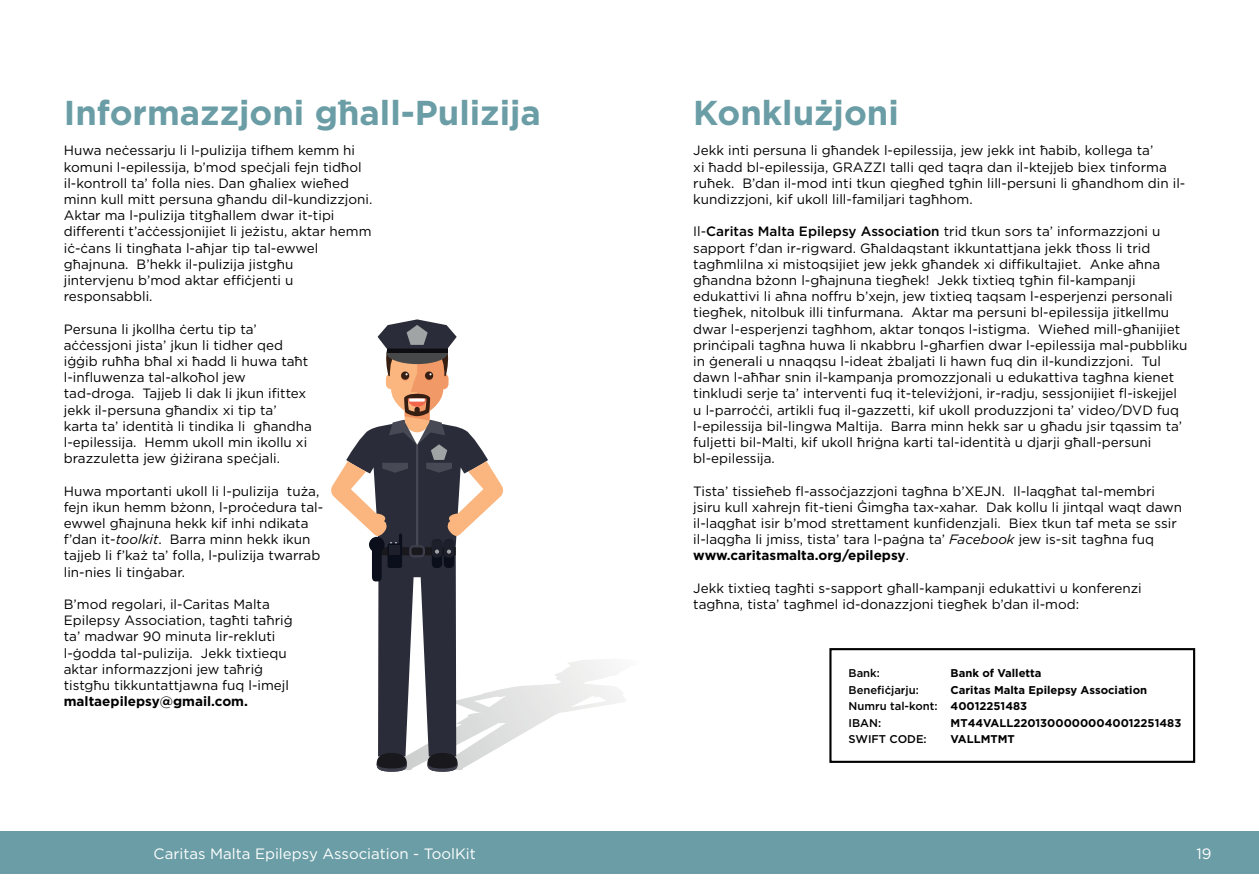
<style>
.page{position:relative;width:1259px;height:893px;background:#fff}
.page>*{position:absolute;margin:0;border:0;box-sizing:border-box;transform-origin:0 0}
.t1{font:700 34.5px "Gotham";color:#6a9da5}
.t2{font:15px "Gotham";color:#fff}
.t3{font:13.5px/16.2px "Gotham";color:#000}
.t4{font:700 13.5px "Gotham";color:#000}
.t5{font:700 11.25px/16.5px "Gotham";color:#000}
.t6{font:500 11.25px "Gotham";color:#000}
.s1{font-style:italic}
.s2{font-weight:500}
.s3{font-weight:700}
</style>
<div class="page">
<div style="left:0;top:831px;width:1259px;height:43px;background:#6a9da5"></div>
<svg style="left:331px;top:319px;width:295px;height:453px"></svg>
<div style="left:829px;top:648px;width:366px;height:115px;border:2px solid #000"></div>
<h1 class="t1" style="left:64px;top:90px;width:479px">Informazzjoni għall-Pulizija</h1>
<p class="t3" style="left:64px;top:142px;width:310px">Huwa neċessarju li l-pulizija tifhem kemm hi komuni l-epilessija, b’mod speċjali fejn tidħol il-kontroll ta’ folla nies. Dan għaliex wieħed minn kull mitt persuna għandu dil-kundizzjoni.<br>Aktar ma l-pulizija titgħallem dwar it-tipi differenti t’aċċessjonijiet li jeżistu, aktar hemm iċ-ċans li tingħata l-aħjar tip tal-ewwel għajnuna. B’hekk il-pulizija jistgħu<br>jintervjenu b’mod aktar effiċjenti u responsabbli.</p>
<p class="t3" style="left:64px;top:320px;width:250px">Persuna li jkollha ċertu tip ta’ aċċessjoni jista’ jkun li tidher qed iġġib ruħħa bħal xi ħadd li huwa taħt l-influwenza tal-alkoħol jew tad-droga. Tajjeb li dak li jkun ifittex jekk il-persuna għandix xi tip ta’ karta ta’ identità li tindika li għandha l-epilessija. Hemm ukoll min ikollu xi brazzuletta jew ġiżirana speċjali.</p>
<p class="t3" style="left:64px;top:482px;width:261px">Huwa mportanti ukoll li l-pulizija tuża, fejn ikun hemm bżonn, l-proċedura tal&shy;ewwel għajnuna hekk kif inhi ndikata f’dan it-<span class="s1">toolkit</span>. Barra minn hekk ikun tajjeb li f’każ ta’ folla, l-pulizija twarrab lin-nies li tinġabar.</p>
<p class="t3" style="left:64px;top:596px;width:230px">B’mod regolari, il-Caritas Malta Epilepsy Association, tagħti taħriġ ta’ madwar 90 minuta lir-rekluti l-ġodda tal-pulizija. Jekk tixtiequ aktar informazzjoni jew taħriġ tistgħu tikkuntattjawna fuq l-imejl</p>
<p class="t4" style="left:64px;top:692px;width:186px">maltaepilepsy@gmail.com.</p>
<h1 class="t1" style="left:693px;top:90px;width:207px">Konklużjoni</h1>
<p class="t3" style="left:693px;top:142px;width:493px">Jekk inti persuna li għandek l-epilessija, jew jekk int ħabib, kollega ta’<br>xi ħadd bl-epilessija, GRAZZI talli qed taqra dan il-ktejjeb biex tinforma ruħek. B’dan il-mod inti tkun qiegħed tgħin lill-persuni li għandhom din il&shy;kundizzjoni, kif ukoll lill-familjari tagħhom.</p>
<p class="t3" style="left:693px;top:223px;width:496px">Il-<span class="s2">Caritas Malta Epilepsy Association</span> trid tkun sors ta’ informazzjoni u sapport f’dan ir-rigward. Għaldaqstant ikkuntattjana jekk tħoss li trid tagħmlilna xi mistoqsijiet jew jekk għandek xi diffikultajiet. Anke aħna għandna bżonn l-għajnuna tiegħek! Jekk tixtieq tgħin fil-kampanji edukattivi li aħna noffru b’xejn, jew tixtieq taqsam l-esperjenzi personali tiegħek, nitolbuk illi tinfurmana. Aktar ma persuni bl-epilessija jitkellmu dwar l-esperjenzi tagħhom, aktar tonqos l-istigma. Wieħed mill-għanijiet prinċipali tagħna huwa li nkabbru l-għarfien dwar l-epilessija mal-pubbliku in ġenerali u nnaqqsu l-ideat żbaljati li hawn fuq din il-kundizzjoni. Tul dawn l-aħħar snin il-kampanja promozzjonali u edukattiva tagħna kienet tinkludi serje ta’ interventi fuq it-televiżjoni, ir-radju, sessjonijiet fl-iskejjel u l-parroċċi, artikli fuq il-gazzetti, kif ukoll produzzjoni ta’ video/DVD fuq l-epilessija bil-lingwa Maltija. Barra minn hekk sar u għadu jsir tqassim ta’ fuljetti bil-Malti, kif ukoll ħriġna karti tal-identità u djarji għall-persuni bl-epilessija.</p>
<p class="t3" style="left:693px;top:482px;width:490px">Tista’ tissieħeb fl-assoċjazzjoni tagħna b’XEJN. Il-laqgħat tal-membri jsiru kull xahrejn fit-tieni Ġimgħa tax-xahar. Dak kollu li jintqal waqt dawn il-laqgħat isir b’mod strettament kunfidenzjali. Biex tkun taf meta se ssir il-laqgħa li jmiss, tista’ tara l-paġna ta’ <span class="s1">Facebook</span> jew is-sit tagħna fuq <span class="s3">www.caritasmalta.org/epilepsy</span>.</p>
<p class="t3" style="left:693px;top:580px;width:450px">Jekk tixtieq tagħti s-sapport għall-kampanji edukattivi u konferenzi tagħna, tista’ tagħmel id-donazzjoni tiegħek b’dan il-mod:</p>
<p class="t6" style="left:848px;top:666px;width:33px">Bank:</p>
<p class="t5" style="left:950px;top:665px;width:92px">Bank of Valletta</p>
<p class="t6" style="left:848px;top:682px;width:72px">Benefiċjarju:</p>
<p class="t5" style="left:848px;top:681px;width:300px;text-indent:102px">Caritas Malta Epilepsy Association<br><span class="s2">Numru tal-kont:</span> 40012251483<br><span class="s2">IBAN:</span></p>
<p class="t5" style="left:950px;top:714px;width:232px">MT44VALL22013000000040012251483</p>
<p class="t6" style="left:848px;top:732px;width:80px">SWIFT CODE:</p>
<p class="t5" style="left:950px;top:731px;width:66px">VALLMTMT</p>
<p class="t2" style="left:154px;top:844px;width:324px">Caritas Malta Epilepsy Association - ToolKit</p>
<p class="t2" style="left:1196px;top:844px;width:17px">19</p>
</div>
